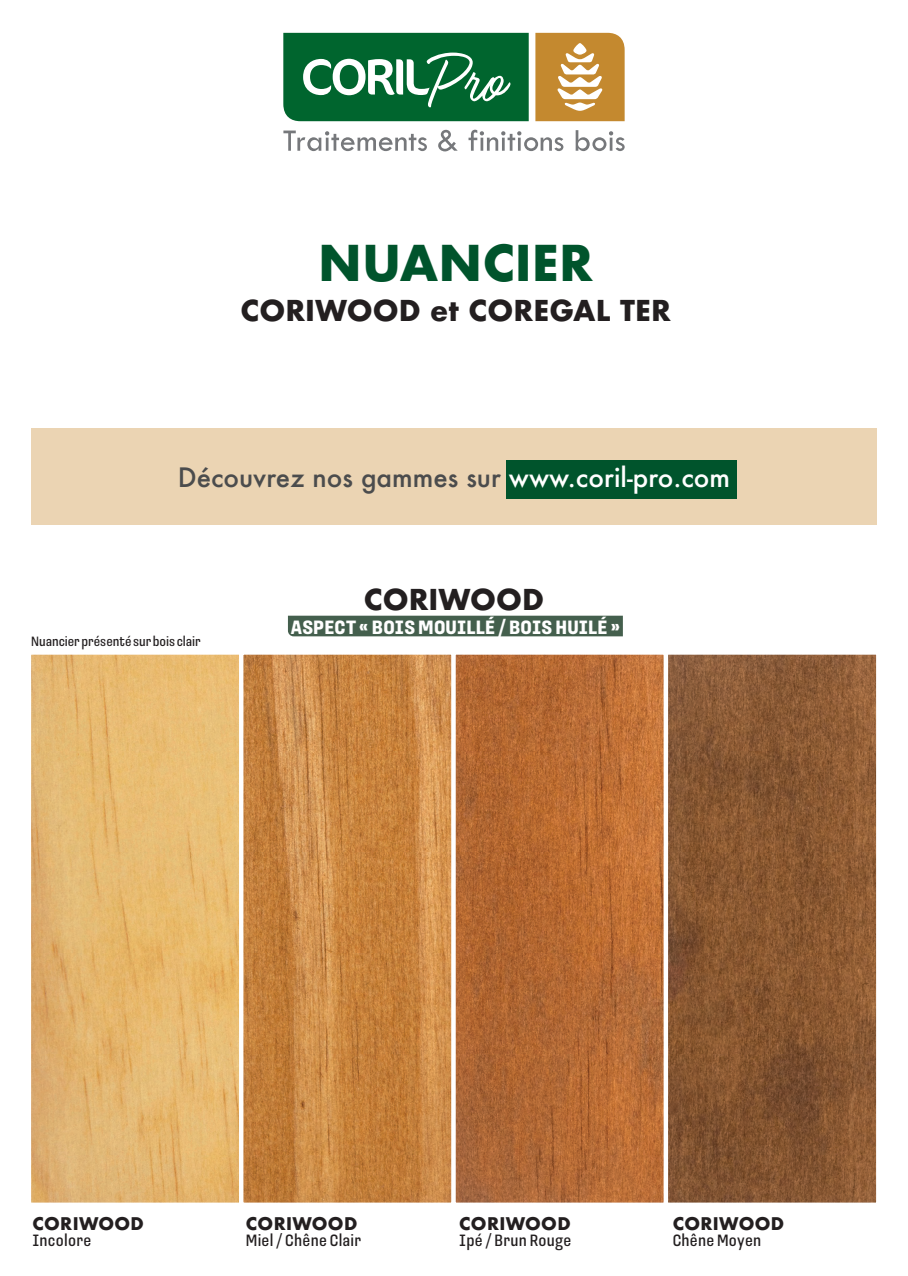
<style>
.page{position:relative;width:908px;height:1276px;background:#fff}
.page>*{position:absolute;margin:0;border:0;box-sizing:border-box;transform-origin:0 0}
.t1{font:700 48px "Futura";color:#00542c}
.t2{font:700 28px "Futura";color:#231f20}
.t3{font:500 26px "Futura";color:#4b4c4d}
.t4{font:700 20px "Loos Compressed";letter-spacing:.005em;color:#fff}
.t5{font:17px "Loos Compressed";letter-spacing:.015em;color:#231f20}
.t6{font:700 17px "Futura";letter-spacing:.02em;color:#231f20}
.t7{font:14px "Loos Compressed";letter-spacing:-.005em;color:#231f20}
.s1{color:#fff}
</style>
<div class="page">
<div style="left:31px;top:428px;width:845px;height:96px;background:#ebd4b3"></div>
<div style="left:506px;top:460px;width:230px;height:39px;background:#00542c"></div>
<img style="left:32px;top:655px;width:843px;height:546px">
<div style="left:27px;top:650px;width:216px;height:556px;border:4px solid #fff"></div>
<div style="left:239px;top:650px;width:216px;height:556px;border:4px solid #fff"></div>
<div style="left:451px;top:650px;width:216px;height:556px;border:4px solid #fff"></div>
<div style="left:663px;top:650px;width:217px;height:556px;border:4px solid #fff"></div>
<svg style="left:535px;top:33px;width:89px;height:88px;background:#cd9c51"></svg>
<svg style="left:283px;top:33px;width:245px;height:88px;background:#277c4e"></svg>
<svg style="left:283px;top:131px;width:143px;height:20px"></svg>
<svg style="left:438px;top:130px;width:19px;height:21px"></svg>
<svg style="left:468px;top:130px;width:95px;height:21px"></svg>
<svg style="left:575px;top:130px;width:49px;height:21px"></svg>
<div style="left:288px;top:615px;width:334px;height:21px;background:#445f4d"></div>
<h1 class="t1" style="left:318px;top:228px;width:276px">NUANCIER</h1>
<h2 class="t2" style="left:240px;top:290px;width:432px">CORIWOOD et COREGAL TER</h2>
<h3 class="t3" style="left:178px;top:459px;width:553px">Découvrez nos gammes sur <span class="s1">www.coril-pro.com</span></h3>
<p class="t7" style="left:31px;top:631px;width:171px">Nuancier présenté sur bois clair</p>
<h2 class="t2" style="left:363px;top:579px;width:182px">CORIWOOD</h2>
<p class="t4" style="left:290px;top:612px;width:330px">ASPECT BOIS MOUILLÉ / BOIS HUILÉ »</p>
<p class="t6" style="left:32px;top:1211px;width:113px">CORIWOOD</p>
<p class="t5" style="left:32px;top:1228px;width:60px">Incolore</p>
<p class="t6" style="left:246px;top:1211px;width:113px">CORIWOOD</p>
<p class="t5" style="left:246px;top:1228px;width:117px">Miel / Chêne Clair</p>
<p class="t6" style="left:459px;top:1211px;width:113px">CORIWOOD</p>
<p class="t5" style="left:459px;top:1228px;width:114px">Ipé / Brun Rouge</p>
<p class="t6" style="left:672px;top:1211px;width:113px">CORIWOOD</p>
<p class="t5" style="left:672px;top:1228px;width:90px">Chêne Moyen</p>
</div>
